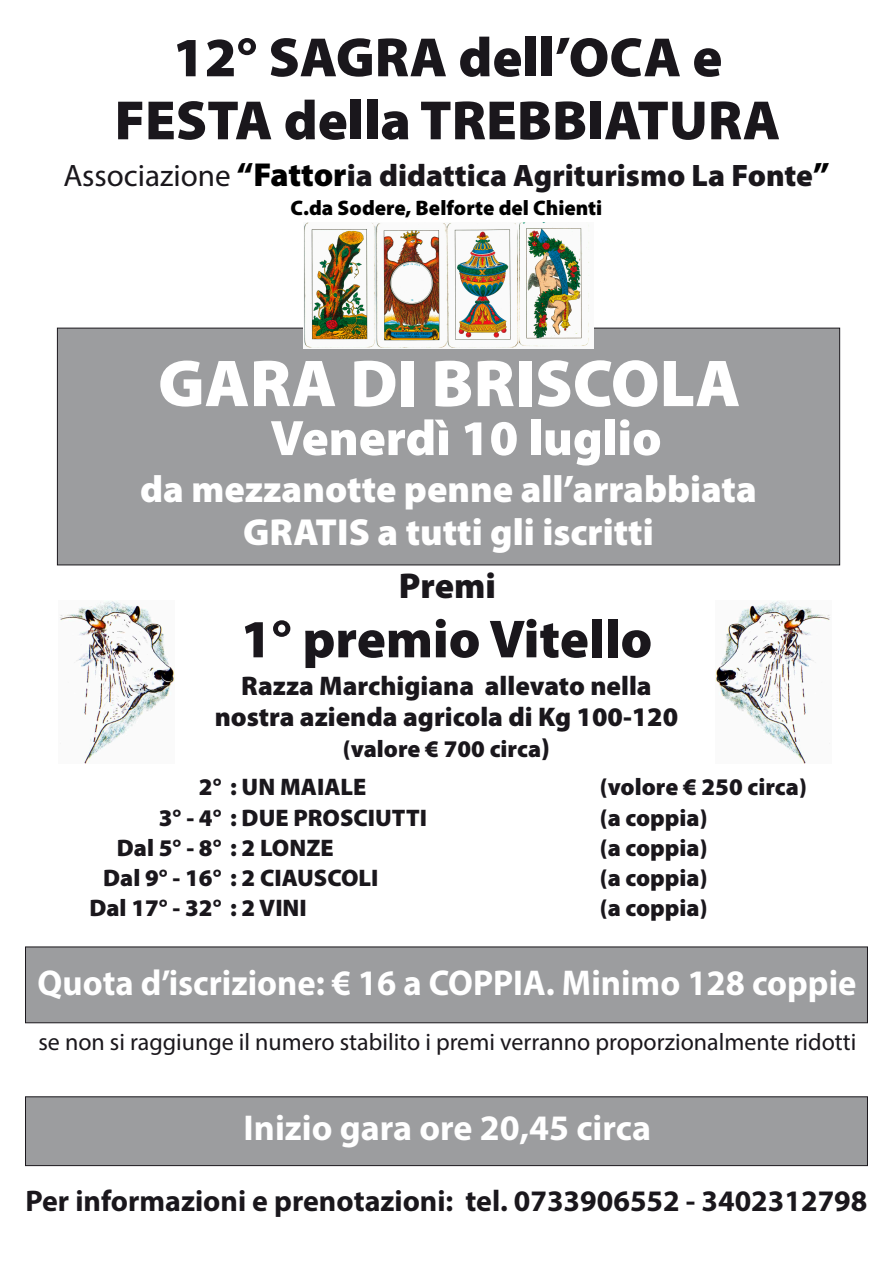
<style>
.page{position:relative;width:893px;height:1263px;background:#fff}
.page>*{position:absolute;margin:0;border:0;box-sizing:border-box;transform-origin:0 0}
.t1{font:900 66.9px "Myriad Pro";color:#fff}
.t2{font:900 55.8px/63px "Myriad Pro";color:#1a171c;text-align:center}
.t3{font:900 54px "Myriad Pro";color:#1a171c}
.t4{font:900 50.1px "Myriad Pro";color:#fff}
.t5{font:900 37.8px/43.2px "Myriad Pro";color:#fff;text-align:center}
.t6{font:700 36px "Myriad Pro";color:#fff;scale:.96 1}
.t7{font:700 36px "Myriad Pro";color:#fff}
.t8{font:900 36px "Myriad Pro";letter-spacing:-.005em;color:#1a171c}
.t9{font:900 31.2px "Myriad Pro";color:#1a171c}
.t10{font:700 29.85px "Myriad Pro";color:#1a171c}
.t11{font:900 27px/31.2px "Myriad Pro";color:#1a171c;text-align:center}
.t12{font:900 24px/30.2px "Myriad Pro";color:#1a171c}
.t13{font:24px "Myriad Pro";color:#1a171c}
.t14{font:900 21px "Myriad Pro";color:#000}
.s1{font-weight:400}
.s2{font-size:33.3px;color:#000}
.s3{font-size:27px}
</style>
<div class="page">
<div style="left:25px;top:947px;width:843px;height:76px;background:#9c9d9f"></div>
<div style="left:25px;top:1096px;width:843px;height:70px;background:#9c9d9f"></div>
<img style="left:60px;top:601px;width:114px;height:163px">
<div style="left:57px;top:328px;width:783px;height:237px;background:#9c9d9f"></div>
<img style="left:303px;top:222px;width:291px;height:126px">
<img style="left:715px;top:601px;width:115px;height:163px">
<h2 class="t2" style="left:115px;top:31px;width:667px">12° SAGRA dell’OCA e<br>FESTA della TREBBIATURA</h2>
<h3 class="t9" style="left:63px;top:162px;width:768px"><span class="s1">Associazione</span> <span class="s2">“Fattor</span>ia didattica Agriturismo La Fonte<span class="s2">”</span></h3>
<p class="t14" style="left:290px;top:199px;width:314px">C.da Sodere, Belforte del Chienti</p>
<h1 class="t1" style="left:158px;top:356px;width:584px">GARA DI BRISCOLA</h1>
<h3 class="t4" style="left:270px;top:417px;width:393px">Venerdì 10 luglio</h3>
<h3 class="t5" style="left:140px;top:470px;width:618px">da mezzanotte penne all’arrabbiata<br>GRATIS a tutti gli iscritti</h3>
<h3 class="t8" style="left:399px;top:571px;width:98px">Premi</h3>
<h3 class="t3" style="left:241px;top:617px;width:413px">1° premio Vitello</h3>
<p class="t11" style="left:215px;top:672px;width:465px">Razza Marchigiana allevato nella nostra azienda agricola di Kg 100-120</p>
<p class="t12" style="left:343px;top:736px;width:209px">(valore € 700 circa<span class="s3">)</span></p>
<p class="t12" style="left:199px;top:774px;width:169px">2° : UN MAIALE</p>
<p class="t12" style="left:159px;top:804px;width:270px">3° - 4° : DUE PROSCIUTTI</p>
<p class="t12" style="left:117px;top:834px;width:218px">Dal 5° - 8° : 2 LONZE</p>
<p class="t12" style="left:103px;top:865px;width:277px">Dal 9° - 16° : 2 CIAUSCOLI</p>
<p class="t12" style="left:89px;top:895px;width:219px">Dal 17° - 32° : 2 VINI</p>
<p class="t12" style="left:600px;top:774px;width:208px">(volore € 250 circa) (a coppia)<br>(a coppia)<br>(a coppia)<br>(a coppia)</p>
<h3 class="t6" style="left:38px;top:968px;width:854px">Quota d’iscrizione: € 16 a COPPIA. Minimo 128 coppie</h3>
<p class="t13" style="left:38px;top:1032px;width:819px">se non si raggiunge il numero stabilito i premi verranno proporzionalmente ridotti</p>
<h3 class="t7" style="left:244px;top:1113px;width:409px">Inizio gara ore 20,45 circa</h3>
<p class="t10" style="left:26px;top:1189px;width:843px">Per informazioni e prenotazioni: tel. 0733906552 - 3402312798</p>
</div>
